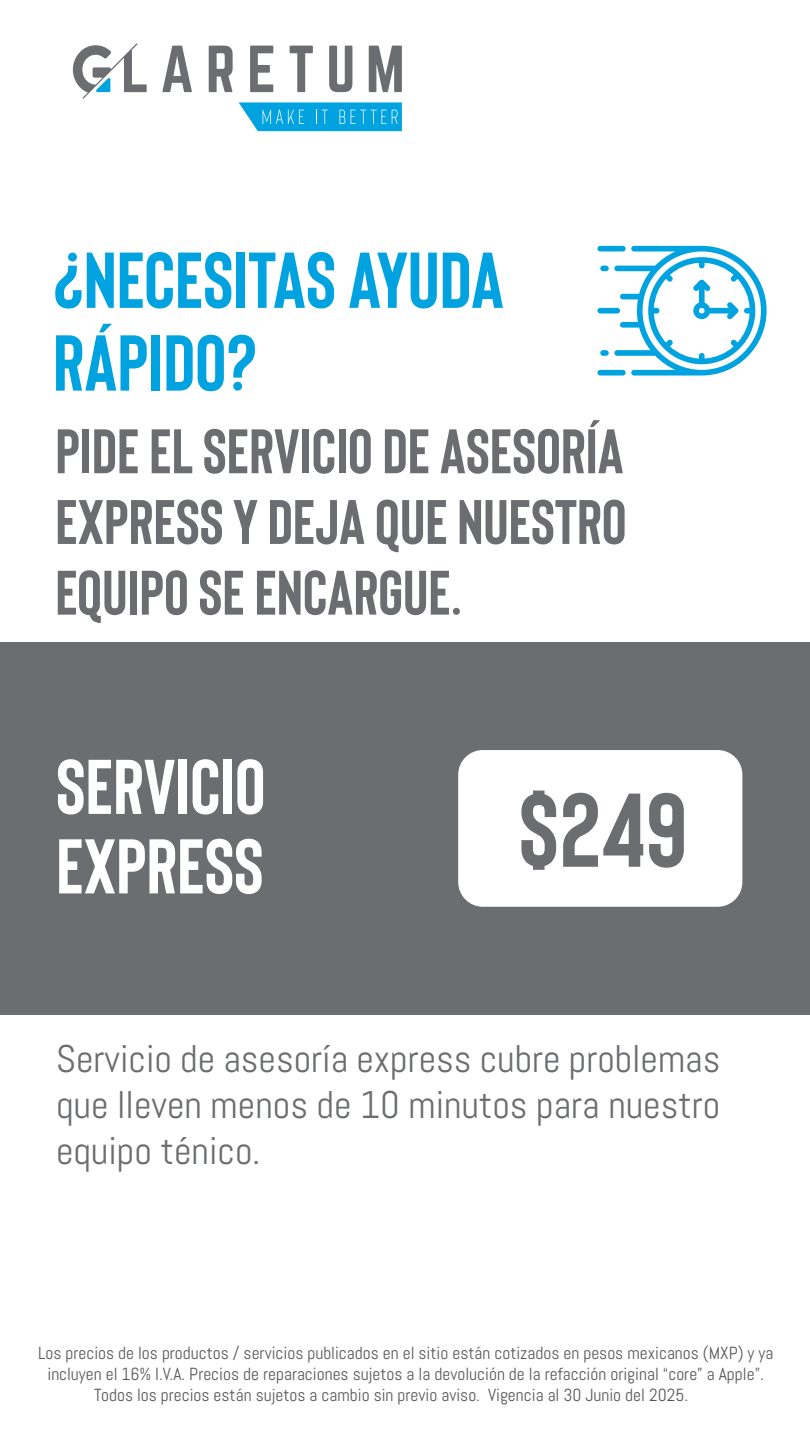
<style>
.page{position:relative;width:810px;height:1440px;background:#fff}
.page>*{position:absolute;margin:0;border:0;box-sizing:border-box;transform-origin:0 0}
.t1{font:700 104.55px "Bison";color:#6c6d70}
.t2{font:700 78.97px/82.7px "Bison";color:#00a2df}
.t3{font:700 77.25px/79.5px "Bison";color:#fff}
.t4{font:700 62.7px/70.7px "Bison";color:#6c6d70;text-align:justify}
.t5{font:38.55px/46.2px "Abel";color:#6c6d70;text-align:justify}
.t6{font:17.55px "Abel";color:#57585a}
</style>
<div class="page">
<div style="left:0;top:642px;width:810px;height:373px;background:#6c6d70"></div>
<svg style="left:239px;top:102px;width:163px;height:29px;background:#20ade2"></svg>
<svg style="left:162px;top:46px;width:30px;height:46px"></svg>
<svg style="left:209px;top:46px;width:24px;height:46px"></svg>
<svg style="left:250px;top:46px;width:23px;height:46px"></svg>
<svg style="left:290px;top:46px;width:23px;height:46px"></svg>
<svg style="left:329px;top:46px;width:23px;height:46px"></svg>
<svg style="left:369px;top:46px;width:33px;height:46px"></svg>
<svg style="left:73px;top:43px;width:74px;height:56px"></svg>
<div style="left:458px;top:750px;width:284px;height:157px;background:#fff;border-radius:25px"></div>
<svg style="left:597px;top:246px;width:170px;height:130px"></svg>
<h2 class="t2" style="left:53px;top:239px;width:453px">¿NECESITAS AYUDA<br>RÁPIDO?</h2>
<h3 class="t4" style="left:55px;top:416px;width:573px">PIDE EL SERVICIO DE ASESORÍA EXPRESS Y DEJA QUE NUESTRO EQUIPO SE ENCARGUE.</h3>
<h3 class="t3" style="left:56px;top:747px;width:211px">SERVICIO<br>EXPRESS</h3>
<h1 class="t1" style="left:518px;top:773px;width:171px">$249</h1>
<h3 class="t5" style="left:56px;top:1035px;width:666px">Servicio de asesoría express cubre problemas que lleven menos de 10 minutos para nuestro equipo ténico.</h3>
<p class="t6" style="left:38px;top:1341px;width:737px">Los precios de los productos / servicios publicados en el sitio están cotizados en pesos mexicanos (MXP) y ya</p>
<p class="t6" style="left:48px;top:1362px;width:718px">incluyen el 16% I.V.A. Precios de reparaciones sujetos a la devolución de la refacción original “core” a Apple”.</p>
<p class="t6" style="left:94px;top:1383px;width:595px">Todos los precios están sujetos a cambio sin previo aviso. Vigencia al 30 Junio del 2025.</p>
</div>
